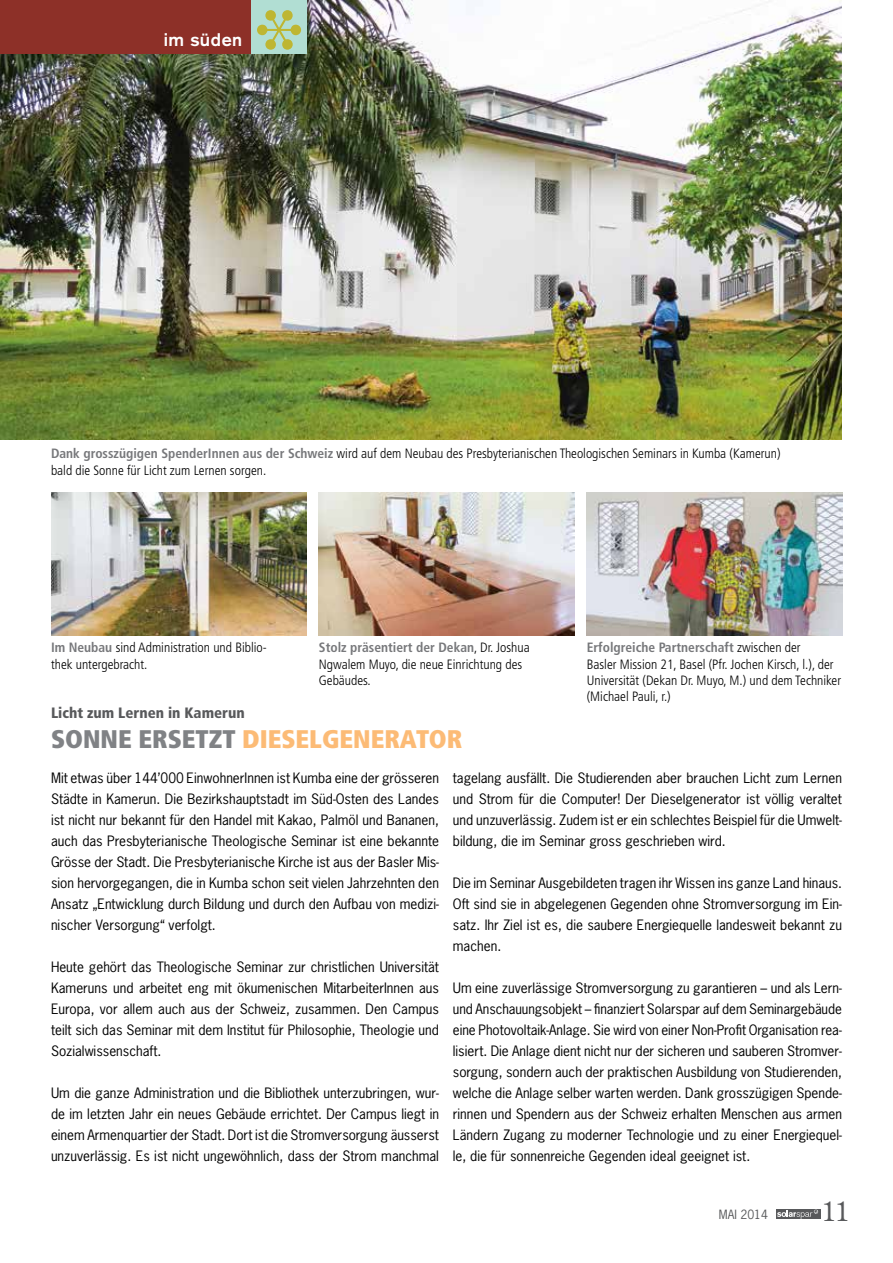
<style>
.page{position:relative;width:893px;height:1263px;background:#fff}
.page>*{position:absolute;margin:0;border:0;box-sizing:border-box;transform-origin:0 0}
.t1{font:27px "Century Old Style LT";color:#58595b}
.t2{font:900 condensed 25.5px "Frutiger";color:#fcbb76}
.t3{font:700 18px "Akzidenz Grotesk";letter-spacing:.03em;color:#fff}
.t4{font:900 condensed 15px "Frutiger";color:#58595b}
.t5{font:13.5px/21px "News Gothic Std";color:#000;text-align:justify}
.t6{font:300 condensed 13.5px/16.2px "Frutiger";color:#000}
.t7{font:12px "News Gothic Std";color:#58595b}
.s1{font-weight:700;color:#77787b}
.s2{color:#808285}
</style>
<div class="page">
<div style="left:776px;top:1209px;width:44px;height:10px;background:#58595b"></div>
<svg style="left:777px;top:1209px;width:41px;height:10px"></svg>
<img style="left:587px;top:492px;width:255px;height:143px">
<img style="left:319px;top:492px;width:255px;height:143px">
<img style="left:51px;top:492px;width:255px;height:144px">
<img style="left:0;top:0;width:842px;height:439px">
<div style="left:0;top:0;width:252px;height:53px;background:#8d3028"></div>
<div style="left:251px;top:0;width:55px;height:53px;background:#b1ded3"></div>
<h3 class="t3" style="left:164px;top:29px;width:80px">im süden</h3>
<p class="t6" style="left:51px;top:446px;width:731px"><span class="s1">Dank grosszügigen SpenderInnen aus der Schweiz</span> wird auf dem Neubau des Presbyterianischen Theologischen Seminars in Kumba (Kamerun) bald die Sonne für Licht zum Lernen sorgen.</p>
<p class="t6" style="left:51px;top:640px;width:217px"><span class="s1">Im Neubau</span> sind Administration und Biblio&shy;thek untergebracht.</p>
<p class="t6" style="left:319px;top:640px;width:212px"><span class="s1">Stolz präsentiert der Dekan</span>, Dr. Joshua<br>Ngwalem Muyo, die neue Einrichtung des<br>Gebäudes.</p>
<p class="t4" style="left:51px;top:703px;width:195px">Licht zum Lernen in Kamerun</p>
<h2 class="t2" style="left:51px;top:724px;width:413px"><span class="s2">SONNE ERSETZT</span> DIESELGENERATOR</h2>
<p class="t6" style="left:587px;top:640px;width:256px"><span class="s1">Erfolgreiche Partnerschaft</span> zwischen der<br>Basler Mission 21, Basel (Pfr. Jochen Kirsch, l.), der Universität (Dekan Dr. Muyo, M.) und dem Techniker (Michael Pauli, r.)</p>
<p class="t5" style="left:51px;top:767px;width:390px">Mit etwas über 144’000 EinwohnerInnen ist Kumba eine der grösseren Städte in Kamerun. Die Bezirkshauptstadt im Süd-Osten des Landes ist nicht nur bekannt für den Handel mit Kakao, Palmöl und Bananen, auch das Presbyterianische Theologische Seminar ist eine bekannte Grösse der Stadt. Die Presbyterianische Kirche ist aus der Basler Mis&shy;sion hervorgegangen, die in Kumba schon seit vielen Jahrzehnten den Ansatz „Entwicklung durch Bildung und durch den Aufbau von medizi&shy;nischer Versorgung“ verfolgt.</p>
<p class="t5" style="left:51px;top:956px;width:390px">Heute gehört das Theologische Seminar zur christlichen Universität Kameruns und arbeitet eng mit ökumenischen MitarbeiterInnen aus Europa, vor allem auch aus der Schweiz, zusammen. Den Campus teilt sich das Seminar mit dem Institut für Philosophie, Theologie und Sozialwissenschaft.</p>
<p class="t5" style="left:51px;top:1082px;width:390px">Um die ganze Administration und die Bibliothek unterzubringen, wur&shy;de im letzten Jahr ein neues Gebäude errichtet. Der Campus liegt in einem Armenquartier der Stadt. Dort ist die Stromversorgung äusserst unzuverlässig. Es ist nicht ungewöhnlich, dass der Strom manchmal</p>
<p class="t5" style="left:453px;top:768px;width:391px">tagelang ausfällt. Die Studierenden aber brauchen Licht zum Lernen und Strom für die Computer! Der Dieselgenerator ist völlig veraltet und unzuverlässig. Zudem ist er ein schlechtes Beispiel für die Umwelt&shy;bildung, die im Seminar gross geschrieben wird.</p>
<p class="t5" style="left:453px;top:873px;width:391px">Die im Seminar Ausgebildeten tragen ihr Wissen ins ganze Land hinaus.<br>Oft sind sie in abgelegenen Gegenden ohne Stromversorgung im Ein&shy;satz. Ihr Ziel ist es, die saubere Energiequelle landesweit bekannt zu machen.</p>
<p class="t5" style="left:453px;top:978px;width:391px">Um eine zuverlässige Stromversorgung zu garantieren – und als Lern&shy;und Anschauungsobjekt – finanziert Solarspar auf dem Seminargebäude eine Photovoltaik-Anlage. Sie wird von einer Non-Profit Organisation rea&shy;lisiert. Die Anlage dient nicht nur der sicheren und sauberen Stromver&shy;sorgung, sondern auch der praktischen Ausbildung von Studierenden, welche die Anlage selber warten werden. Dank grosszügigen Spende&shy;rinnen und Spendern aus der Schweiz erhalten Menschen aus armen Ländern Zugang zu moderner Technologie und zu einer Energiequel&shy;le, die für sonnenreiche Gegenden ideal geeignet ist.</p>
<p class="t7" style="left:719px;top:1206px;width:51px">MAI 2014</p>
<h1 class="t1" style="left:822px;top:1193px;width:28px">11</h1>
</div>
